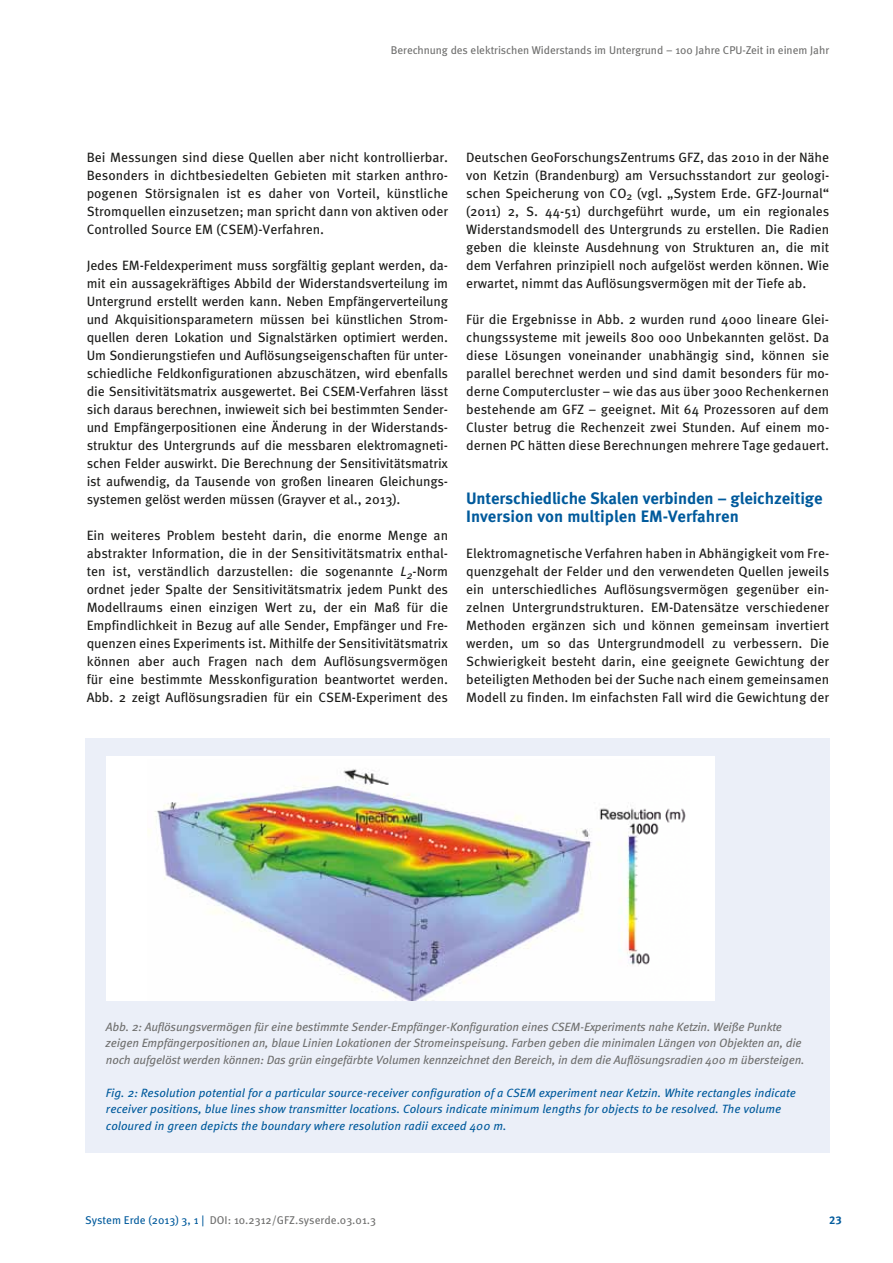
<style>
.page{position:relative;width:893px;height:1263px;background:#fff}
.page>*{position:absolute;margin:0;border:0;box-sizing:border-box;transform-origin:0 0}
.t1{font:700 16.5px/18px "Meta Pro";letter-spacing:-.01em;color:#005a9c}
.t2{font:13.5px/18px "Meta Pro";color:#1a1a18;text-align:justify}
.t3{font:italic 12px/16.5px "Meta Pro";letter-spacing:-.015em;color:#6f6f6e}
.t4{font:italic 12px/16.5px "Meta Pro";color:#005a9c}
.t5{font:11.25px "Meta";color:#6f6f6e}
.t6{font:11.25px "Meta Pro";color:#6f6f6e}
.t7{font:700 11.25px "Meta Pro";color:#005a9c}
.s1{font-style:italic}
.s2{color:#005a9c}
</style>
<div class="page">
<div style="left:85px;top:738px;width:744px;height:414px;background:#ebeff8"></div>
<div style="left:106px;top:756px;width:608px;height:245px;background:#fff"></div>
<img style="left:148px;top:769px;width:538px;height:232px">
<p class="t5" style="left:391px;top:43px;width:440px">Berechnung des elektrischen Widerstands im Untergrund – 100 Jahre CPU-Zeit in einem Jahr</p>
<p class="t2" style="left:87px;top:148px;width:363px">Bei Messungen sind diese Quellen aber nicht kontrollierbar.<br>Besonders in dichtbesiedelten Gebieten mit starken anthro&shy;pogenen Störsignalen ist es daher von Vorteil, künstliche Stromquellen einzusetzen; man spricht dann von aktiven oder Controlled Source EM (CSEM)-Verfahren.</p>
<p class="t2" style="left:87px;top:256px;width:363px">Jedes EM-Feldexperiment muss sorgfältig geplant werden, da&shy;mit ein aussagekräftiges Abbild der Widerstandsverteilung im Untergrund erstellt werden kann. Neben Empfängerverteilung und Akquisitionsparametern müssen bei künstlichen Strom&shy;quellen deren Lokation und Signalstärken optimiert werden.<br>Um Sondierungstiefen und Auflösungseigenschaften für unter&shy;schiedliche Feldkonfigurationen abzuschätzen, wird ebenfalls die Sensitivitätsmatrix ausgewertet. Bei CSEM-Verfahren lässt sich daraus berechnen, inwieweit sich bei bestimmten Sender&shy;und Empfängerpositionen eine Änderung in der Widerstands&shy;struktur des Untergrunds auf die messbaren elektromagneti&shy;schen Felder auswirkt. Die Berechnung der Sensitivitätsmatrix ist aufwendig, da Tausende von großen linearen Gleichungs&shy;systemen gelöst werden müssen (Grayver et al., 2013).</p>
<p class="t2" style="left:87px;top:526px;width:363px">Ein weiteres Problem besteht darin, die enorme Menge an abstrakter Information, die in der Sensitivitätsmatrix enthal&shy;ten ist, verständlich darzustellen: die sogenannte <span class="s1">L</span><sub>2</sub>-Norm ordnet jeder Spalte der Sensitivitätsmatrix jedem Punkt des Modellraums einen einzigen Wert zu, der ein Maß für die Empfindlichkeit in Bezug auf alle Sender, Empfänger und Fre&shy;quenzen eines Experiments ist. Mithilfe der Sensitivitätsmatrix können aber auch Fragen nach dem Auflösungsvermögen für eine bestimmte Messkonfiguration beantwortet werden.<br>Abb. 2 zeigt Auflösungsradien für ein CSEM-Experiment des</p>
<p class="t2" style="left:466px;top:148px;width:365px">Deutschen GeoForschungsZentrums GFZ, das 2010 in der Nähe von Ketzin (Brandenburg) am Versuchsstandort zur geologi&shy;schen Speicherung von CO<sub>2</sub> (vgl. „System Erde. GFZ-Journal“ (2011) 2, S. 44-51) durchgeführt wurde, um ein regionales Widerstandsmodell des Untergrunds zu erstellen. Die Radien geben die kleinste Ausdehnung von Strukturen an, die mit dem Verfahren prinzipiell noch aufgelöst werden können. Wie erwartet, nimmt das Auflösungsvermögen mit der Tiefe ab.</p>
<p class="t2" style="left:466px;top:310px;width:365px">Für die Ergebnisse in Abb. 2 wurden rund 4000 lineare Glei&shy;chungssysteme mit jeweils 800 000 Unbekannten gelöst. Da diese Lösungen voneinander unabhängig sind, können sie parallel berechnet werden und sind damit besonders für mo&shy;derne Computercluster – wie das aus über 3000 Rechenkernen bestehende am GFZ – geeignet. Mit 64 Prozessoren auf dem Cluster betrug die Rechenzeit zwei Stunden. Auf einem mo&shy;dernen PC hätten diese Berechnungen mehrere Tage gedauert.</p>
<p class="t1" style="left:466px;top:489px;width:358px">Unterschiedliche Skalen verbinden – gleichzeitige<br>Inversion von multiplen EM-Verfahren</p>
<p class="t2" style="left:466px;top:544px;width:365px">Elektromagnetische Verfahren haben in Abhängigkeit vom Fre&shy;quenzgehalt der Felder und den verwendeten Quellen jeweils ein unterschiedliches Auflösungsvermögen gegenüber ein&shy;zelnen Untergrundstrukturen. EM-Datensätze verschiedener Methoden ergänzen sich und können gemeinsam invertiert werden, um so das Untergrundmodell zu verbessern. Die Schwierigkeit besteht darin, eine geeignete Gewichtung der beteiligten Methoden bei der Suche nach einem gemeinsamen Modell zu finden. Im einfachsten Fall wird die Gewichtung der</p>
<p class="t3" style="left:106px;top:1018px;width:700px">Abb. 2: Auflösungsvermögen für eine bestimmte Sender-Empfänger-Konfiguration eines CSEM-Experiments nahe Ketzin. Weiße Punkte zeigen Empfängerpositionen an, blaue Linien Lokationen der Stromeinspeisung. Farben geben die minimalen Längen von Objekten an, die noch aufgelöst werden können: Das grün eingefärbte Volumen kennzeichnet den Bereich, in dem die Auflösungsradien 400 m übersteigen.</p>
<p class="t4" style="left:106px;top:1084px;width:692px">Fig. 2: Resolution potential for a particular source-receiver configuration of a CSEM experiment near Ketzin. White rectangles indicate receiver positions, blue lines show transmitter locations. Colours indicate minimum lengths for objects to be resolved. The volume coloured in green depicts the boundary where resolution radii exceed 400 m.</p>
<p class="t6" style="left:85px;top:1213px;width:293px"><span class="s2">System Erde (2013) 3, 1 |</span> DOI: 10.2312/GFZ.syserde.03.01.3</p>
<p class="t7" style="left:829px;top:1213px;width:14px">23</p>
</div>
